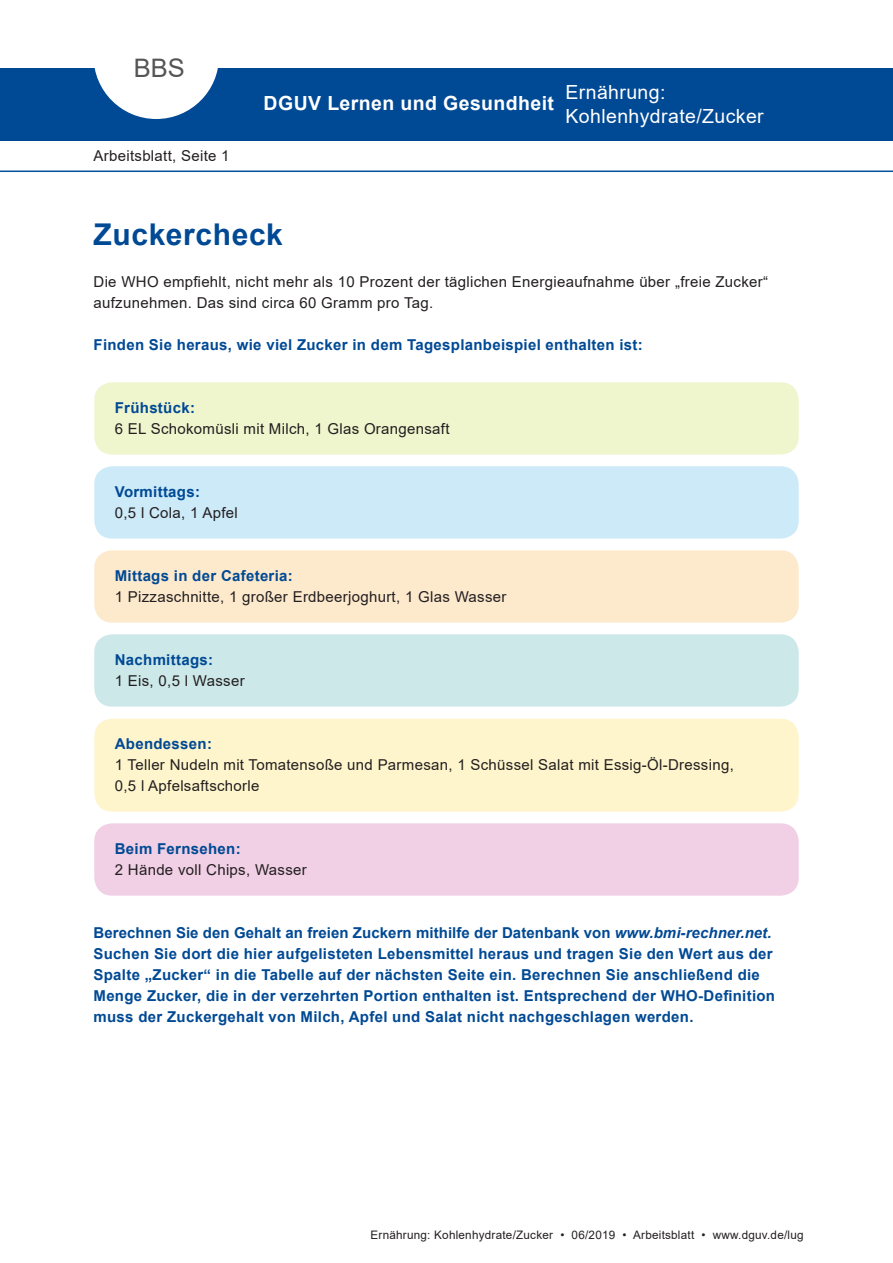
<style>
.page{position:relative;width:893px;height:1263px;background:#fff}
.page>*{position:absolute;margin:0;border:0;box-sizing:border-box;transform-origin:0 0}
.Ueberschrift{font:700 30px "Arial";letter-spacing:.02em;color:#004994}
.head{font:25.5px "Arial";color:#555}
.name{font:19.5px/23.4px "Arial";letter-spacing:.02em;color:#fff}
.t1{font:700 19.5px "Arial";letter-spacing:.02em;color:#fff}
.Fliesstext{font:700 15px/21px "Arial";letter-spacing:.02em;color:#004994}
.Fliesstext-2{font:15px/21px "Arial";letter-spacing:.02em;color:#231f20}
.fusszeile{font:11.7px "Arial";letter-spacing:.02em;color:#231f20}
.s1{font-style:italic}
</style>
<div class="page">
<div style="left:94px;top:382px;width:705px;height:73px;background:#eff5cd;border-radius:18px"></div>
<div style="left:94px;top:466px;width:705px;height:73px;background:#cceaf8;border-radius:18px"></div>
<div style="left:94px;top:550px;width:705px;height:73px;background:#fde9cc;border-radius:18px"></div>
<div style="left:94px;top:634px;width:705px;height:73px;background:#cce8e9;border-radius:18px"></div>
<div style="left:94px;top:823px;width:705px;height:73px;background:#f1cfe4;border-radius:18px"></div>
<div style="left:94px;top:719px;width:705px;height:93px;background:#fff5cc;border-radius:18px"></div>
<div style="left:0;top:68px;width:893px;height:72px;background:#004994"></div>
<svg style="left:94px;top:68px;width:124px;height:51px"></svg>
<hr style="left:0;top:171px;width:893px;height:1px;background:#01519b">
<p class="head" style="left:134px;top:50px;width:53px">BBS</p>
<p class="Fliesstext-2" style="left:94px;top:145px;width:138px">Arbeitsblatt, Seite 1</p>
<p class="t1" style="left:264px;top:89px;width:292px">DGUV Lernen und Gesundheit</p>
<p class="name" style="left:566px;top:81px;width:200px">Ernährung:<br>Kohlenhydrate/Zucker</p>
<p class="Ueberschrift" style="left:94px;top:213px;width:191px">Zuckercheck</p>
<p class="Fliesstext-2" style="left:94px;top:271px;width:676px">Die WHO empfiehlt, nicht mehr als 10 Prozent der täglichen Energieaufnahme über „freie Zucker“ aufzunehmen. Das sind circa 60 Gramm pro Tag.</p>
<p class="Fliesstext" style="left:94px;top:334px;width:551px">Finden Sie heraus, wie viel Zucker in dem Tagesplanbeispiel enthalten ist:</p>
<p class="Fliesstext" style="left:115px;top:397px;width:82px">Frühstück:</p>
<p class="Fliesstext-2" style="left:115px;top:418px;width:336px">6 EL Schokomüsli mit Milch, 1 Glas Orangensaft</p>
<p class="Fliesstext" style="left:115px;top:481px;width:87px">Vormittags:</p>
<p class="Fliesstext-2" style="left:115px;top:502px;width:124px">0,5 l Cola, 1 Apfel</p>
<p class="Fliesstext" style="left:115px;top:565px;width:180px">Mittags in der Cafeteria:</p>
<p class="Fliesstext-2" style="left:115px;top:586px;width:393px">1 Pizzaschnitte, 1 großer Erdbeerjoghurt, 1 Glas Wasser</p>
<p class="Fliesstext" style="left:115px;top:649px;width:100px">Nachmittags:</p>
<p class="Fliesstext-2" style="left:115px;top:670px;width:131px">1 Eis, 0,5 l Wasser</p>
<p class="Fliesstext" style="left:115px;top:733px;width:99px">Abendessen:</p>
<p class="Fliesstext-2" style="left:115px;top:754px;width:621px">1 Teller Nudeln mit Tomatensoße und Parmesan, 1 Schüssel Salat mit Essig-Öl-Dressing,<br>0,5 l Apfelsaftschorle</p>
<p class="Fliesstext" style="left:115px;top:838px;width:127px">Beim Fernsehen:</p>
<p class="Fliesstext-2" style="left:115px;top:859px;width:193px">2 Hände voll Chips, Wasser</p>
<p class="Fliesstext" style="left:94px;top:922px;width:683px">Berechnen Sie den Gehalt an freien Zuckern mithilfe der Datenbank von <span class="s1">www.bmi-rechner.net.<br></span>Suchen Sie dort die hier aufgelisteten Lebensmittel heraus und tragen Sie den Wert aus der Spalte „Zucker“ in die Tabelle auf der nächsten Seite ein. Berechnen Sie anschließend die Menge Zucker, die in der verzehrten Portion enthalten ist. Entsprechend der WHO-Definition muss der Zuckergehalt von Milch, Apfel und Salat nicht nachgeschlagen werden.</p>
<p class="fusszeile" style="left:370px;top:1227px;width:435px">Ernährung: Kohlenhydrate/Zucker • 06/2019 • Arbeitsblatt • www.dguv.de/lug</p>
</div>
